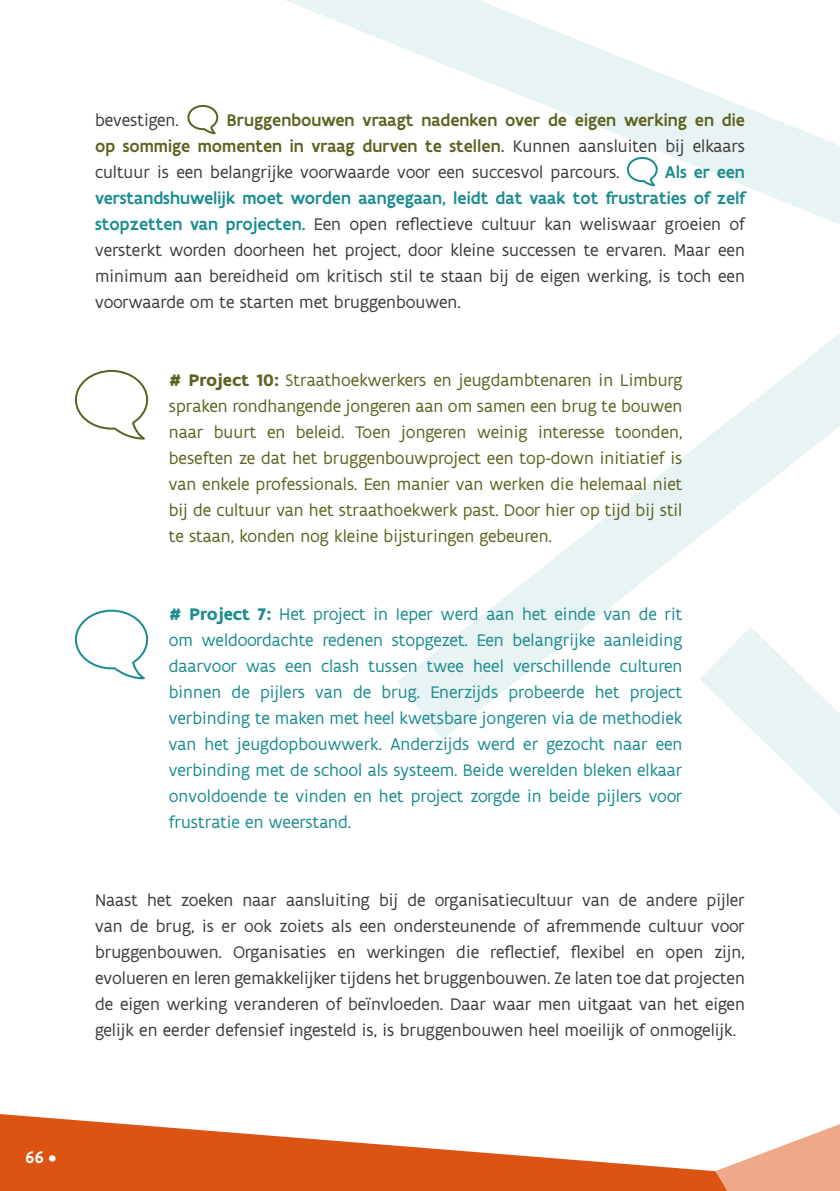
<style>
.page{position:relative;width:840px;height:1191px;background:#fff}
.page>*{position:absolute;margin:0;border:0;box-sizing:border-box;transform-origin:0 0}
.Body{font:18px/26px "Flanders Art Sans";color:#3c3c3b;text-align:justify}
.Groen2_inspringend{font:18px/26px "Flanders Art Sans";color:#1b8c8e;text-align:justify}
.Groen_inspringend{font:18px/26px "Flanders Art Sans";color:#5e6220;text-align:justify}
.Body-2{font:500 18px/26px "Flanders Art Sans";color:#5e6220;text-align:justify}
.t1{font:500 18px "Flanders Art Sans";color:#fff}
.s1{font-weight:400;color:#3c3c3b}
.s2{font-weight:500;color:#1b8c8e}
.s3{font-weight:700}
</style>
<div class="page">
<svg style="left:0;top:1114px;width:625px;height:77px;fill:#dc5413"></svg>
<svg style="left:625px;top:1164px;width:214px;height:27px;background:#e27541"></svg>
<svg style="left:397px;top:334px;width:442px;height:405px"></svg>
<svg style="left:699px;top:626px;width:140px;height:559px"></svg>
<svg style="left:285px;top:0;width:554px;height:224px"></svg>
<svg style="left:187px;top:104px;width:32px;height:31px"></svg>
<svg style="left:625px;top:156px;width:34px;height:32px"></svg>
<svg style="left:74px;top:369px;width:75px;height:71px"></svg>
<svg style="left:74px;top:609px;width:75px;height:71px"></svg>
<p class="Body-2" style="left:95px;top:107px;width:651px;text-indent:132px">Bruggenbouwen vraagt nadenken over de eigen werking en die op sommige momenten in vraag durven te stellen. <span class="s1">Kunnen aansluiten bij elkaars cultuur is een belangrijke voorwaarde voor een succesvol parcours.</span></p>
<p class="Body" style="left:95px;top:107px;width:85px">bevestigen.</p>
<p class="Body" style="left:95px;top:159px;width:651px;text-indent:569px"><span class="s2">Als er een verstandshuwelijk moet worden aangegaan, leidt dat vaak tot frustraties of zelf stopzetten van projecten.</span> Een open reflectieve cultuur kan weliswaar groeien of versterkt worden doorheen het project, door kleine successen te ervaren. Maar een minimum aan bereidheid om kritisch stil te staan bij de eigen werking, is toch een voorwaarde om te starten met bruggenbouwen.</p>
<p class="Groen_inspringend" style="left:169px;top:367px;width:515px"><span class="s3"># Project 10:</span> Straathoekwerkers en jeugdambtenaren in Limburg spraken rondhangende jongeren aan om samen een brug te bouwen naar buurt en beleid. Toen jongeren weinig interesse toonden, beseften ze dat het bruggenbouwproject een top-down initiatief is van enkele professionals. Een manier van werken die helemaal niet bij de cultuur van het straathoekwerk past. Door hier op tijd bij stil te staan, konden nog kleine bijsturingen gebeuren.</p>
<p class="Groen2_inspringend" style="left:169px;top:601px;width:515px"><span class="s3"># Project 7:</span> Het project in Ieper werd aan het einde van de rit om weldoordachte redenen stopgezet. Een belangrijke aanleiding daarvoor was een clash tussen twee heel verschillende culturen binnen de pijlers van de brug. Enerzijds probeerde het project verbinding te maken met heel kwetsbare jongeren via de methodiek van het jeugdopbouwwerk. Anderzijds werd er gezocht naar een verbinding met de school als systeem. Beide werelden bleken elkaar onvoldoende te vinden en het project zorgde in beide pijlers voor frustratie en weerstand.</p>
<p class="Body" style="left:95px;top:887px;width:651px">Naast het zoeken naar aansluiting bij de organisatiecultuur van de andere pijler van de brug, is er ook zoiets als een ondersteunende of afremmende cultuur voor bruggenbouwen. Organisaties en werkingen die reflectief, flexibel en open zijn, evolueren en leren gemakkelijker tijdens het bruggenbouwen. Ze laten toe dat projecten de eigen werking veranderen of beïnvloeden. Daar waar men uitgaat van het eigen gelijk en eerder defensief ingesteld is, is bruggenbouwen heel moeilijk of onmogelijk.</p>
<p class="t1" style="left:26px;top:1146px;width:32px">66 •</p>
</div>
